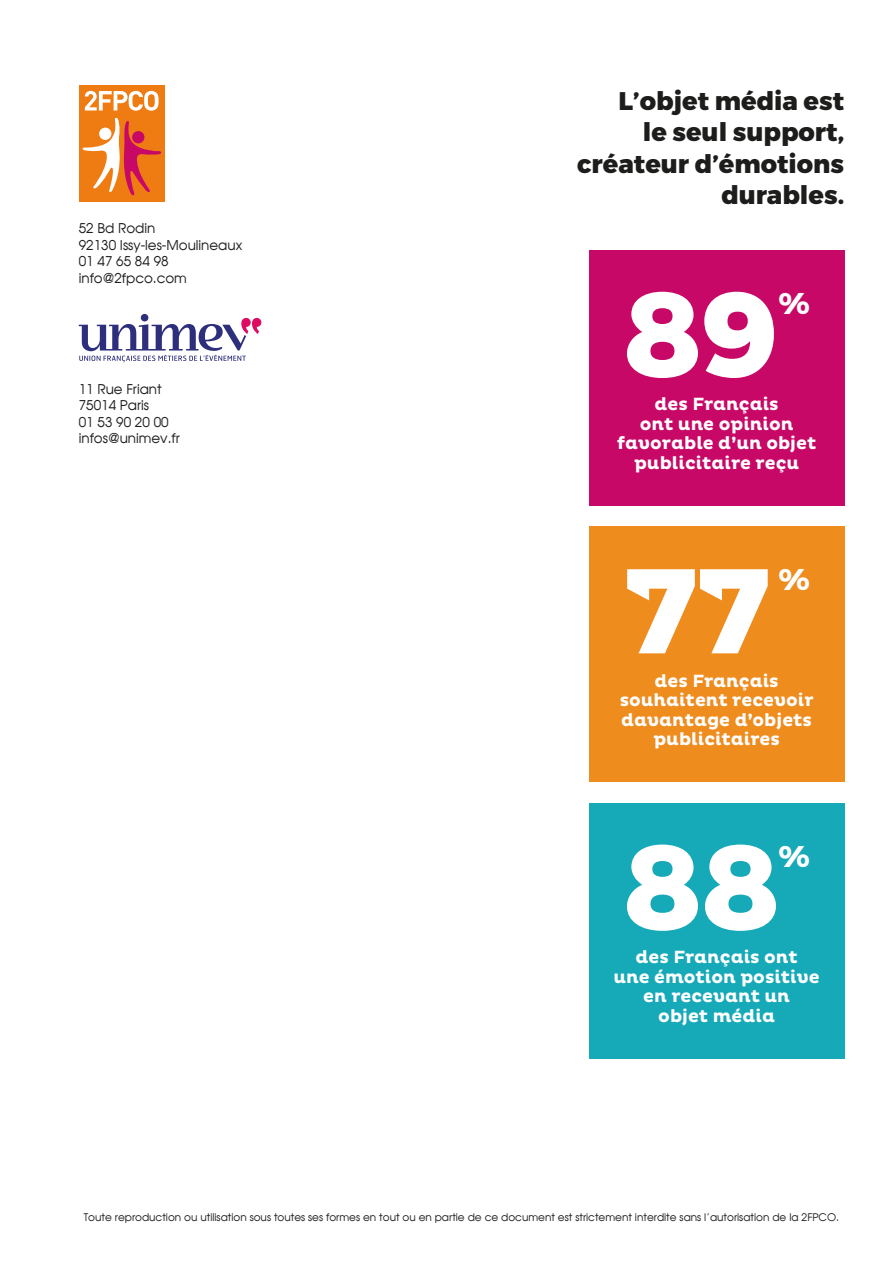
<style>
.page{position:relative;width:893px;height:1263px;background:#fff}
.page>*{position:absolute;margin:0;border:0;box-sizing:border-box;transform-origin:0 0}
.t1{font:120px "Trueno Ex Bd";color:#fff}
.t2{font:30px "Trueno Ex Bd";color:#fff}
.t3{font:25.5px/31.5px "Trueno Ex Bd";color:#1d1d1c;text-align:right}
.t4{font:700 18px/19.5px "Pluto";color:#fff;text-align:center}
.t5{font:13.5px/16.5px "Avalon Plain";color:#1d1d1c}
.t6{font:10.5px "Avalon Plain";color:#1d1d1c}
</style>
<div class="page">
<div style="left:79px;top:85px;width:86px;height:117px;background:#ef7b13"></div>
<svg style="left:82px;top:118px;width:79px;height:78px"></svg>
<svg style="left:85px;top:91px;width:74px;height:20px"></svg>
<div style="left:141px;top:314px;width:7px;height:7px;background:#2d2f7c;border-radius:50%"></div>
<svg style="left:79px;top:318px;width:182px;height:44px"></svg>
<div style="left:589px;top:250px;width:255px;height:255px;background:#c80866"></div>
<div style="left:589px;top:526px;width:255px;height:256px;background:#ef8c1e"></div>
<div style="left:589px;top:803px;width:255px;height:255px;background:#16a9b8"></div>
<p class="t5" style="left:79px;top:220px;width:165px">52 Bd Rodin<br>92130 Issy-les-Moulineaux<br>01 47 65 84 98 info@2fpco.com</p>
<p class="t5" style="left:79px;top:380px;width:103px">11 Rue Friant<br>75014 Paris<br>01 53 90 20 00 infos@unimev.fr</p>
<h3 class="t3" style="left:577px;top:86px;width:268px">L’objet média est<br>le seul support, créateur d’émotions durables.</h3>
<h1 class="t1" style="left:623px;top:260px;width:156px">89</h1>
<h2 class="t2" style="left:778px;top:285px;width:33px">%</h2>
<p class="t4" style="left:617px;top:395px;width:201px">des Français<br>ont une opinion favorable d’un objet publicitaire reçu</p>
<h1 class="t1" style="left:623px;top:536px;width:147px">77</h1>
<h2 class="t2" style="left:778px;top:561px;width:33px">%</h2>
<p class="t4" style="left:620px;top:671px;width:195px">des Français souhaitent recevoir davantage d’objets publicitaires</p>
<h1 class="t1" style="left:623px;top:812px;width:157px">88</h1>
<p class="t4" style="left:613px;top:948px;width:208px">des Français ont<br>une émotion positive en recevant un<br>objet média</p>
<h2 class="t2" style="left:778px;top:837px;width:33px">%</h2>
<p class="t6" style="left:84px;top:1210px;width:757px">Toute reproduction ou utilisation sous toutes ses formes en tout ou en partie de ce document est strictement interdite sans l’autorisation de la 2FPCO.</p>
</div>
